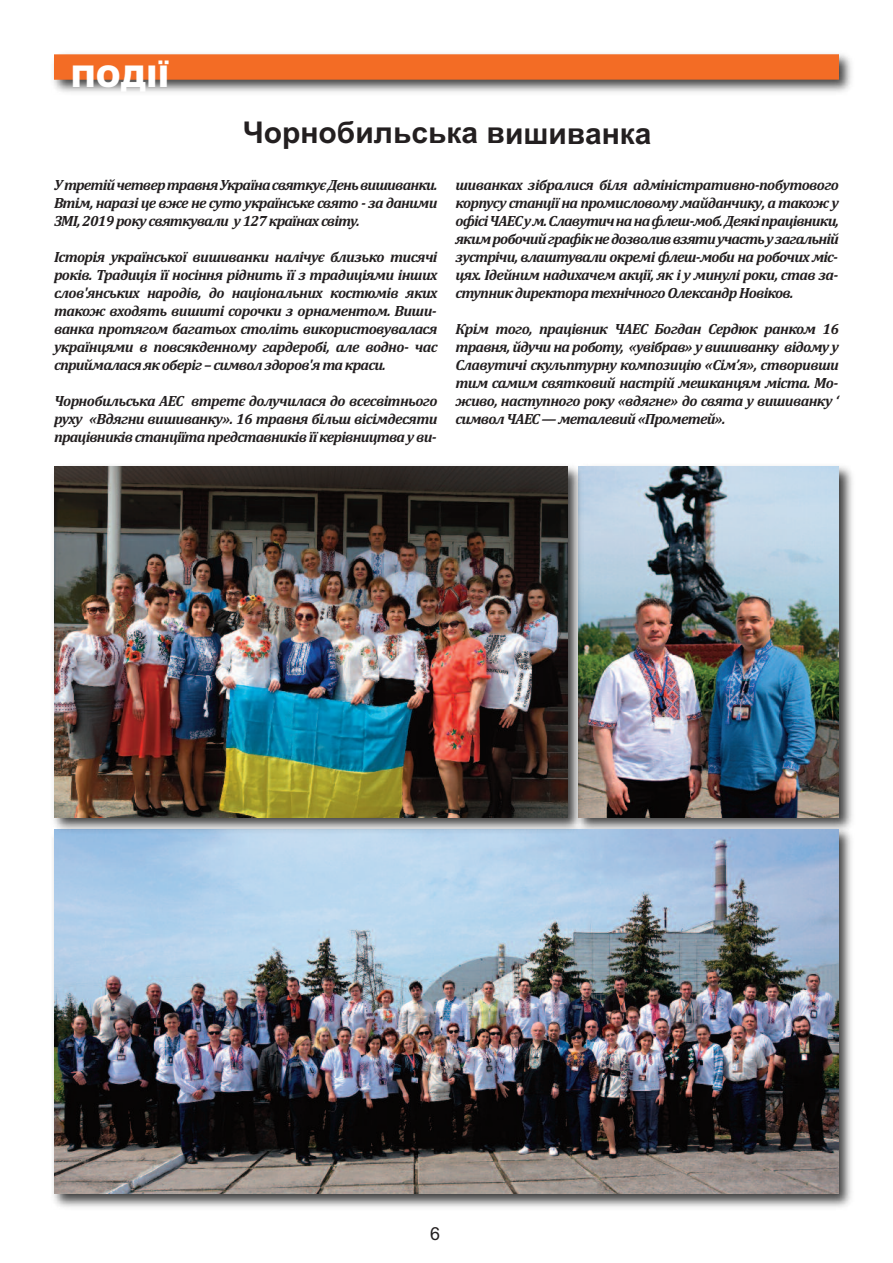
<style>
.page{position:relative;width:893px;height:1263px;background:#fff}
.page>*{position:absolute;margin:0;border:0;box-sizing:border-box;transform-origin:0 0}
.t1{font:700 30px "Arial";color:#231f20}
.t2{font:900 30px "Arial";color:#fff}
.t3{font:18px "Arial";color:#231f20}
.t4{font:italic 700 15px/18px "Cambria";letter-spacing:-.05em;color:#231f20;text-align:justify}
</style>
<div class="page">
<img style="left:53px;top:54px;width:799px;height:38px">
<div style="left:54px;top:54px;width:785px;height:26px;background:#f36c25"></div>
<img style="left:586px;top:466px;width:267px;height:357px">
<img style="left:586px;top:467px;width:252px;height:350px">
<img style="left:53px;top:823px;width:799px;height:384px">
<img style="left:54px;top:829px;width:785px;height:365px">
<img style="left:53px;top:466px;width:533px;height:371px">
<img style="left:54px;top:467px;width:514px;height:350px">
<h1 class="t2" style="left:71px;top:59px;width:100px">ПОДІЇ</h1>
<h1 class="t1" style="left:243px;top:116px;width:410px">Чорнобильська вишиванка</h1>
<p class="t4" style="left:54px;top:176px;width:385px">УтретійчетвертравняУкраїнасвяткуєДеньвишиванки.<br>Втім, наразі це вже не суто українське свято - за даними ЗМІ, 2019 року святкували у 127 країнах світу.</p>
<p class="t4" style="left:54px;top:248px;width:385px">Історія української вишиванки налічує близько тисячі років. Традиція її носіння ріднить її з традиціями інших слов'янських народів, до національних костюмів яких також входять вишиті сорочки з орнаментом. Виши&shy;ванка протягом багатьох століть використовувалася українцями в повсякденному гардеробі, але водно- час сприймалася як оберіг – символ здоров'я та краси.</p>
<p class="t4" style="left:54px;top:392px;width:385px">Чорнобильська АЕС втретє долучилася до всесвітнього руху «Вдягни вишиванку». 16 травня більш вісімдесяти працівників станціїта представників її керівництва у ви-</p>
<p class="t4" style="left:455px;top:176px;width:385px">шиванках зібралися біля адміністративно-побутового корпусу станції на промисловому майданчику, а також у офісіЧАЕСум.Славутичнанафлеш-моб.Деякіпрацівники, якимробочийграфікнедозволиввзятиучастьузагальній зустрічи, влаштували окремі флеш-моби на робочих міс&shy;цях. Ідейним надихачем акції, як і у минулі роки, став за&shy;ступник директора технічного Олександр Новіков.</p>
<p class="t4" style="left:455px;top:320px;width:385px">Крім того, працівник ЧАЕС Богдан Сердюк ранком 16 травня, йдучи на роботу, «увібрав» у вишиванку відому у Славутичі скульптурну композицію «Сім’я», створивши тим самим святковий настрій мешканцям міста. Мо&shy;живо, наступного року «вдягне» до свята у вишиванку ‘ символ ЧАЕС — металевий «Прометей».</p>
<p class="t3" style="left:430px;top:1224px;width:12px">6</p>
</div>
